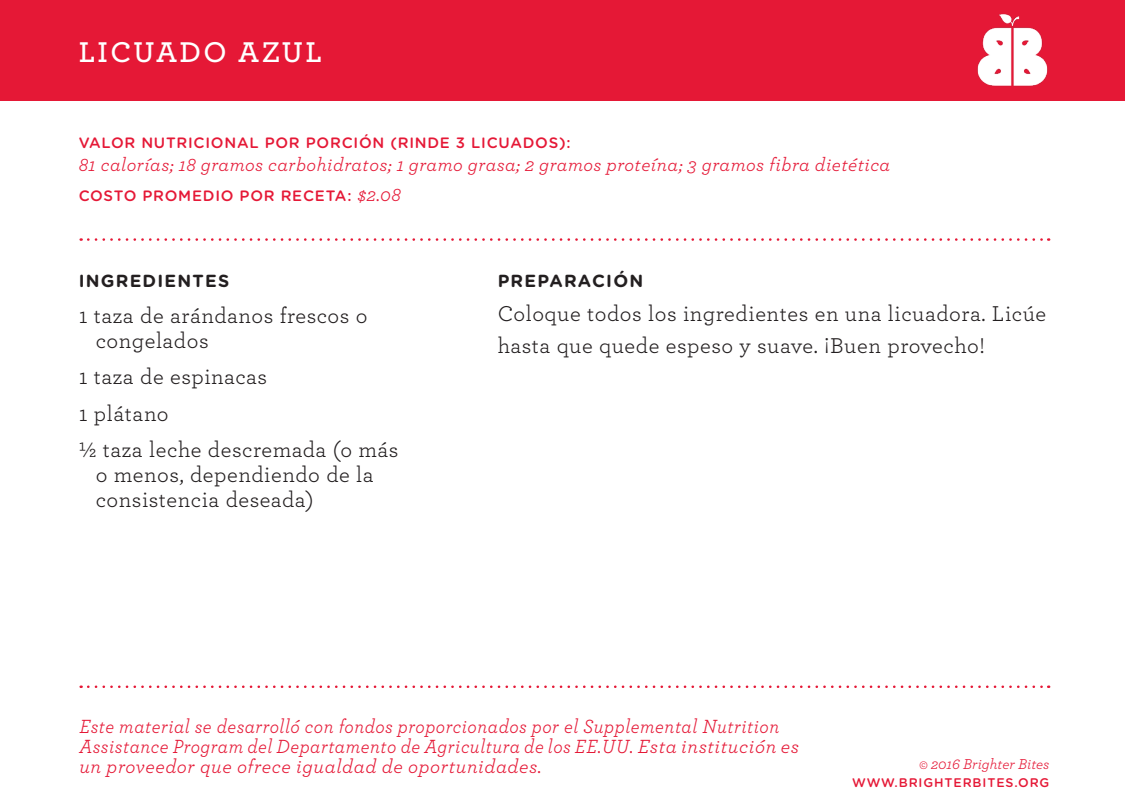
<style>
.page{position:relative;width:1125px;height:810px;background:#fff}
.page>*{position:absolute;margin:0;border:0;box-sizing:border-box;transform-origin:0 0}
.t1{font:600 30px "Archer";letter-spacing:.08em;color:#fff}
.t2{font:22.5px/25px "Archer";letter-spacing:.025em;color:#231f20}
.t3{font:italic 20px/20px "Archer";letter-spacing:.03em;color:#e51836;scale:.93 1}
.t4{font:italic 19.25px "Archer";letter-spacing:.025em;color:#e51836}
.t5{font:700 17.5px "Gotham Rounded";letter-spacing:.07em;color:#231f20}
.t6{font:500 15px "Gotham Rounded";letter-spacing:.05em;color:#e51836}
.t7{font:italic 15px "Archer";color:#e51836}
.t8{font:500 12.5px "Gotham Rounded";letter-spacing:.07em;color:#e51836}
.s1{font-family:"Archer";font-weight:400;font-style:italic;font-size:19.25px}
</style>
<div class="page">
<div style="left:0;top:0;width:1125px;height:101px;background:#e51836"></div>
<svg style="left:88px;top:238px;width:961px;height:3px"></svg>
<svg style="left:88px;top:686px;width:961px;height:2px"></svg>
<img style="left:977px;top:14px;width:71px;height:72px">
<p class="t1" style="left:79px;top:29px;width:245px">LICUADO AZUL</p>
<p class="t6" style="left:79px;top:132px;width:493px">VALOR NUTRICIONAL POR PORCIÓN (RINDE 3 LICUADOS):</p>
<p class="t4" style="left:79px;top:150px;width:813px">81 calorías; 18 gramos carbohidratos; 1 gramo grasa; 2 gramos proteína; 3 gramos fibra dietética</p>
<p class="t6" style="left:79px;top:185px;width:324px">COSTO PROMEDIO POR RECETA: <span class="s1">$2.08</span></p>
<p class="t5" style="left:79px;top:268px;width:152px">INGREDIENTES</p>
<p class="t2" style="left:96px;top:302px;width:273px;text-indent:-17px">1 taza de arándanos frescos o congelados</p>
<p class="t2" style="left:79px;top:363px;width:190px">1 taza de espinacas</p>
<p class="t2" style="left:79px;top:400px;width:91px">1 plátano</p>
<p class="t2" style="left:96px;top:436px;width:304px;text-indent:-17px">½ taza leche descremada (o más o menos, dependiendo de la consistencia deseada)</p>
<p class="t5" style="left:498px;top:268px;width:147px">PREPARACIÓN</p>
<p class="t2" style="left:498px;top:296px;width:550px;line-height:32.2px">Coloque todos los ingredientes en una licuadora. Licúe hasta que quede espeso y suave. ¡Buen provecho!</p>
<p class="t3" style="left:79px;top:715px;width:775px">Este material se desarrolló con fondos proporcionados por el Supplemental Nutrition<br>Assistance Program del Departamento de Agricultura de los EE.UU. Esta institución es un proveedor que ofrece igualdad de oportunidades.</p>
<p class="t7" style="left:919px;top:753px;width:132px">© 2016 Brighter Bites</p>
<p class="t8" style="left:852px;top:773px;width:199px">WWW.BRIGHTERBITES.ORG</p>
</div>
